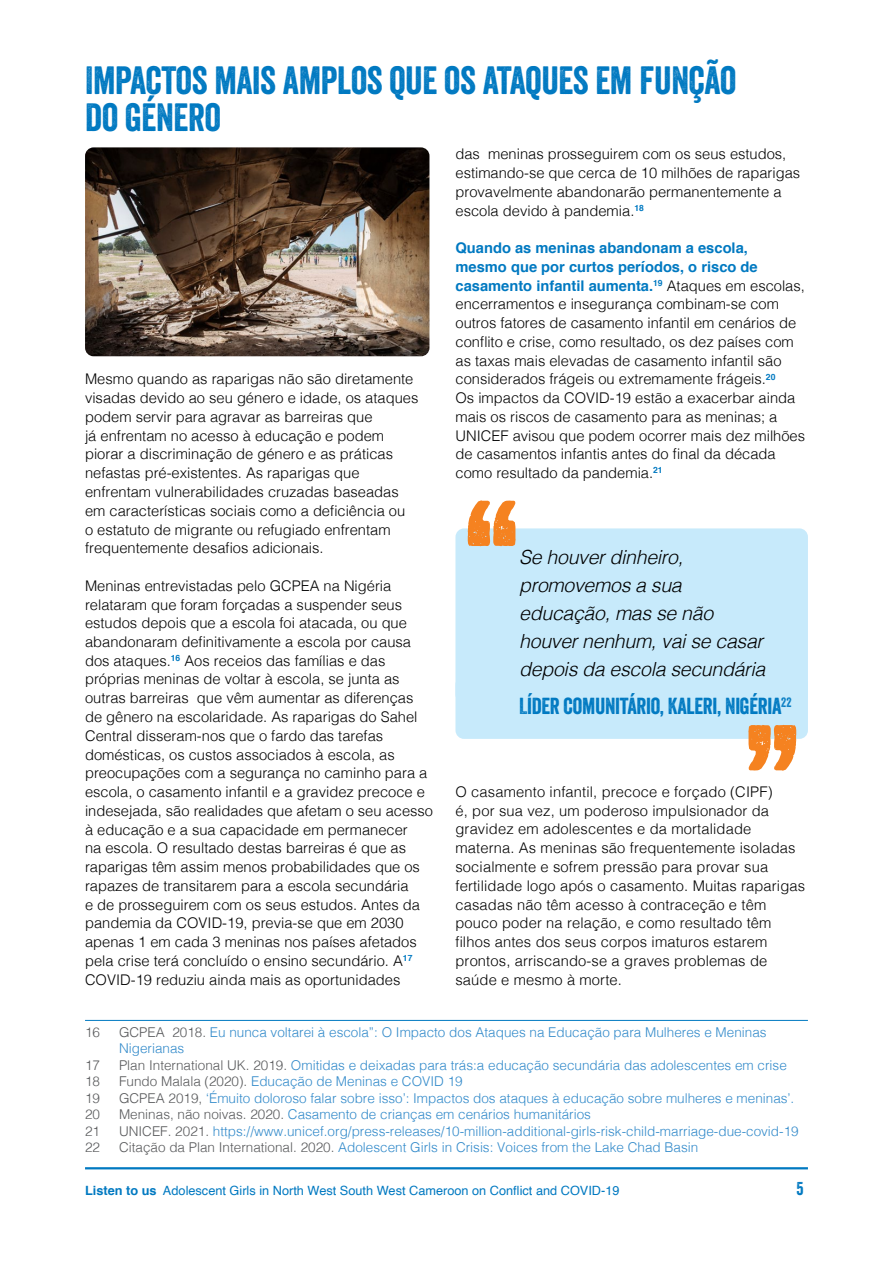
<style>
.page{position:relative;width:893px;height:1263px;background:#fff}
.page>*{position:absolute;margin:0;border:0;box-sizing:border-box;transform-origin:0 0}
.t1{font:38.25px/37.5px "Veneer";letter-spacing:-.01em;color:#0079c1}
.t2{font:22.5px "Veneer";letter-spacing:-.015em;color:#0079c1}
.t3{font:italic 300 19.5px/28px "Helvetica";letter-spacing:-.015em;color:#000}
.t4{font:18px "Veneer";color:#0079c1}
.t5{font:300 14.7px/18.8px "Helvetica";color:#000}
.t6{font:300 13.5px/16.5px "Helvetica";color:#328aca}
.t7{font:300 13.5px "Helvetica";color:#58595b}
.t8{font:12.75px "Helvetica";color:#0079c1}
.s1{font-weight:700;color:#0079c1}
.s2{color:#58595b}
.s3{font-weight:700}
</style>
<div class="page">
<hr style="left:85px;top:1167px;width:723px;height:2px;background:#0079c1">
<hr style="left:85px;top:1020px;width:723px;height:1px;background:#0079c1">
<div style="left:455px;top:528px;width:353px;height:175px;background:#c7eafb;border-radius:9px"></div>
<div style="left:455px;top:676px;width:353px;height:63px;background:#c7eafb;border-radius:9px"></div>
<svg style="left:468px;top:500px;width:48px;height:46px"></svg>
<svg style="left:748px;top:725px;width:48px;height:46px"></svg>
<img style="left:85px;top:147px;width:344px;height:209px">
<h1 class="t1" style="left:85px;top:61px;width:653px">IMPACTOS MAIS AMPLOS QUE OS ATAQUES EM FUNÇÃO<br>DO GÉNERO</h1>
<p class="t5" style="left:85px;top:369px;width:335px">Mesmo quando as raparigas não são diretamente visadas devido ao seu género e idade, os ataques podem servir para agravar as barreiras que<br>já enfrentam no acesso à educação e podem piorar a discriminação de género e as práticas nefastas pré-existentes. As raparigas que enfrentam vulnerabilidades cruzadas baseadas em características sociais como a deficiência ou<br>o estatuto de migrante ou refugiado enfrentam frequentemente desafios adicionais.</p>
<p class="t5" style="left:85px;top:575px;width:350px">Meninas entrevistadas pelo GCPEA na Nigéria relataram que foram forçadas a suspender seus estudos depois que a escola foi atacada, ou que abandonaram definitivamente a escola por causa dos ataques.<sup>16</sup> Aos receios das famílias e das próprias meninas de voltar à escola, se junta as outras barreiras que vêm aumentar as diferenças de gênero na escolaridade. As raparigas do Sahel Central disseram-nos que o fardo das tarefas domésticas, os custos associados à escola, as preocupações com a segurança no caminho para a escola, o casamento infantil e a gravidez precoce e indesejada, são realidades que afetam o seu acesso à educação e a sua capacidade em permanecer<br>na escola. O resultado destas barreiras é que as raparigas têm assim menos probabilidades que os rapazes de transitarem para a escola secundária<br>e de prosseguirem com os seus estudos. Antes da pandemia da COVID-19, previa-se que em 2030 apenas 1 em cada 3 meninas nos países afetados pela crise terá concluído o ensino secundário. A<sup>17<br></sup>COVID-19 reduziu ainda mais as oportunidades</p>
<p class="t5" style="left:455px;top:144px;width:346px">das meninas prosseguirem com os seus estudos, estimando-se que cerca de 10 milhões de raparigas provavelmente abandonarão permanentemente a escola devido à pandemia.<sup>18</sup></p>
<p class="t5" style="left:455px;top:237px;width:351px"><span class="s1">Quando as meninas abandonam a escola,<br>mesmo que por curtos períodos, o risco de casamento infantil aumenta.</span><sup>19</sup> Ataques em escolas, encerramentos e insegurança combinam-se com outros fatores de casamento infantil em cenários de conflito e crise, como resultado, os dez países com as taxas mais elevadas de casamento infantil são considerados frágeis ou extremamente frágeis.<sup>20<br></sup>Os impactos da COVID-19 estão a exacerbar ainda mais os riscos de casamento para as meninas; a UNICEF avisou que podem ocorrer mais dez milhões de casamentos infantis antes do final da década como resultado da pandemia.<sup>21</sup></p>
<h3 class="t3" style="left:519px;top:542px;width:247px">Se houver dinheiro, promovemos a sua educação, mas se não houver nenhum, vai se casar depois da escola secundária</h3>
<h2 class="t2" style="left:519px;top:692px;width:274px">LÍDER COMUNITÁRIO, KALERI, NIGÉRIA<sup>22</sup></h2>
<p class="t5" style="left:455px;top:781px;width:351px">O casamento infantil, precoce e forçado (CIPF)<br>é, por sua vez, um poderoso impulsionador da gravidez em adolescentes e da mortalidade materna. As meninas são frequentemente isoladas socialmente e sofrem pressão para provar sua fertilidade logo após o casamento. Muitas raparigas casadas não têm acesso à contraceção e têm pouco poder na relação, e como resultado têm filhos antes dos seus corpos imaturos estarem prontos, arriscando-se a graves problemas de saúde e mesmo à morte.</p>
<p class="t7" style="left:85px;top:1021px;width:17px">16</p>
<p class="t6" style="left:119px;top:1023px;width:649px"><span class="s2">GCPEA 2018.</span> Eu nunca voltarei à escola”: O Impacto dos Ataques na Educação para Mulheres e Meninas<br>Nigerianas</p>
<p class="t7" style="left:85px;top:1053px;width:17px">17</p>
<p class="t6" style="left:119px;top:1056px;width:669px"><span class="s2">Plan International UK. 2019.</span> Omitidas e deixadas para trás:a educação secundária das adolescentes em crise</p>
<p class="t7" style="left:85px;top:1070px;width:17px">18</p>
<p class="t6" style="left:119px;top:1072px;width:345px"><span class="s2">Fundo Malala (2020).</span> Educação de Meninas e COVID 19</p>
<p class="t7" style="left:85px;top:1086px;width:17px">19</p>
<p class="t6" style="left:119px;top:1089px;width:677px"><span class="s2">GCPEA 2019,</span> ‘Émuito doloroso falar sobre isso’: Impactos dos ataques à educação sobre mulheres e meninas’.</p>
<p class="t7" style="left:85px;top:1103px;width:17px">20</p>
<p class="t6" style="left:119px;top:1105px;width:473px"><span class="s2">Meninas, não noivas. 2020.</span> Casamento de crianças em cenários humanitários</p>
<p class="t7" style="left:85px;top:1119px;width:17px">21</p>
<p class="t6" style="left:119px;top:1122px;width:681px"><span class="s2">UNICEF. 2021.</span> https://www.unicef.org/press-releases/10-million-additional-girls-risk-child-marriage-due-covid-19</p>
<p class="t7" style="left:85px;top:1136px;width:17px">22</p>
<p class="t6" style="left:119px;top:1138px;width:581px"><span class="s2">Citação da Plan International. 2020.</span> Adolescent Girls in Crisis: Voices from the Lake Chad Basin</p>
<p class="t8" style="left:85px;top:1181px;width:536px"><span class="s3">Listen to us</span> Adolescent Girls in North West South West Cameroon on Conflict and COVID-19</p>
<p class="t4" style="left:796px;top:1178px;width:9px">5</p>
</div>
